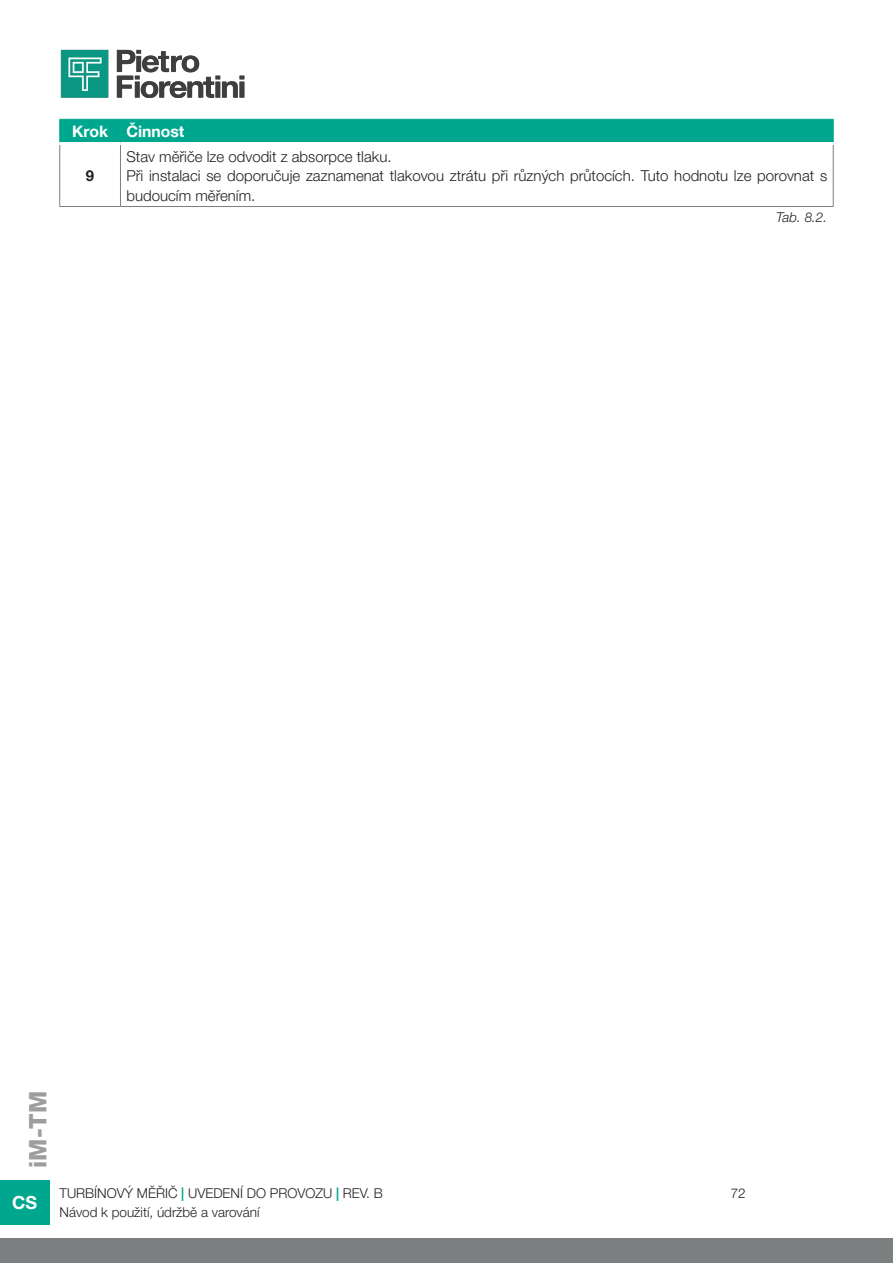
<style>
.page{position:relative;width:893px;height:1263px;background:#fff}
.page>*{position:absolute;margin:0;border:0;box-sizing:border-box;transform-origin:0 0}
.t1{font:800 24px "Helvetica Neue LT Pro";color:#9b9d9e}
.Helvetica_Neue_LT_Pro_75_Bold_10_5_Sx_Bi{font:700 15.75px "Helvetica Neue LT Pro";color:#fff}
.Helvetica_Neue_LT_Pro_75_Bold_10_5_Centr{font:700 15.75px "Helvetica Neue LT Pro";color:#fff}
.Corpo_Testo_Helvetica_Neue_LT_Pro_45_Lig{font:300 15px/19.5px "Helvetica Neue LT Pro";color:#231f20}
.Helvetica_Neue_LT_Pro_75_Bold_10_Centrat{font:700 15px "Helvetica Neue LT Pro";color:#231f20}
.t2{font:300 13.5px "Helvetica Neue LT Pro";color:#231f20}
.t3{font:italic 300 13.5px "Helvetica Neue LT Pro";color:#231f20}
.s1{font-weight:700;color:#00a78f}
</style>
<div class="page">
<img style="left:60px;top:49px;width:185px;height:49px">
<div style="left:0;top:1238px;width:893px;height:25px;background:#7c7f80"></div>
<div style="left:0;top:1180px;width:50px;height:45px;background:#00a78f"></div>
<div style="left:59px;top:119px;width:775px;height:25px;background:#00a78f"></div>
<hr style="left:59px;top:145px;width:1px;height:61px;background:#7c7f80">
<hr style="left:120px;top:145px;width:1px;height:61px;background:#7c7f80">
<hr style="left:833px;top:145px;width:1px;height:61px;background:#7c7f80">
<hr style="left:60px;top:142px;width:60px;height:3px;background:#fff">
<hr style="left:120px;top:142px;width:713px;height:3px;background:#fff">
<hr style="left:60px;top:206px;width:60px;height:1px;background:#7c7f80">
<hr style="left:120px;top:206px;width:713px;height:1px;background:#7c7f80">
<p class="Helvetica_Neue_LT_Pro_75_Bold_10_5_Centr" style="left:72px;top:122px;width:37px">Krok</p>
<p class="Helvetica_Neue_LT_Pro_75_Bold_10_5_Sx_Bi" style="left:126px;top:122px;width:60px">Činnost</p>
<p class="Helvetica_Neue_LT_Pro_75_Bold_10_Centrat" style="left:86px;top:166px;width:10px">9</p>
<p class="Corpo_Testo_Helvetica_Neue_LT_Pro_45_Lig" style="left:126px;top:146px;width:267px">Stav měřiče lze odvodit z absorpce tlaku.</p>
<p class="Corpo_Testo_Helvetica_Neue_LT_Pro_45_Lig" style="left:126px;top:166px;width:702px">Při instalaci se doporučuje zaznamenat tlakovou ztrátu při různých průtocích. Tuto hodnotu lze porovnat s budoucím měřením.</p>
<p class="t3" style="left:776px;top:209px;width:53px">Tab. 8.2.</p>
<h1 class="t1" style="left:24px;top:1168px;width:78px;rotate:-90deg">iM-TM</h1>
<p class="t2" style="left:12px;top:1204px;width:249px"><sup>CS</sup> Návod k použití, údržbě a varování</p>
<p class="t2" style="left:60px;top:1185px;width:325px">TURBÍNOVÝ MĚŘIČ <span class="s1">|</span> UVEDENÍ DO PROVOZU <span class="s1">|</span> REV. B</p>
<p class="t2" style="left:731px;top:1185px;width:17px">72</p>
</div>
